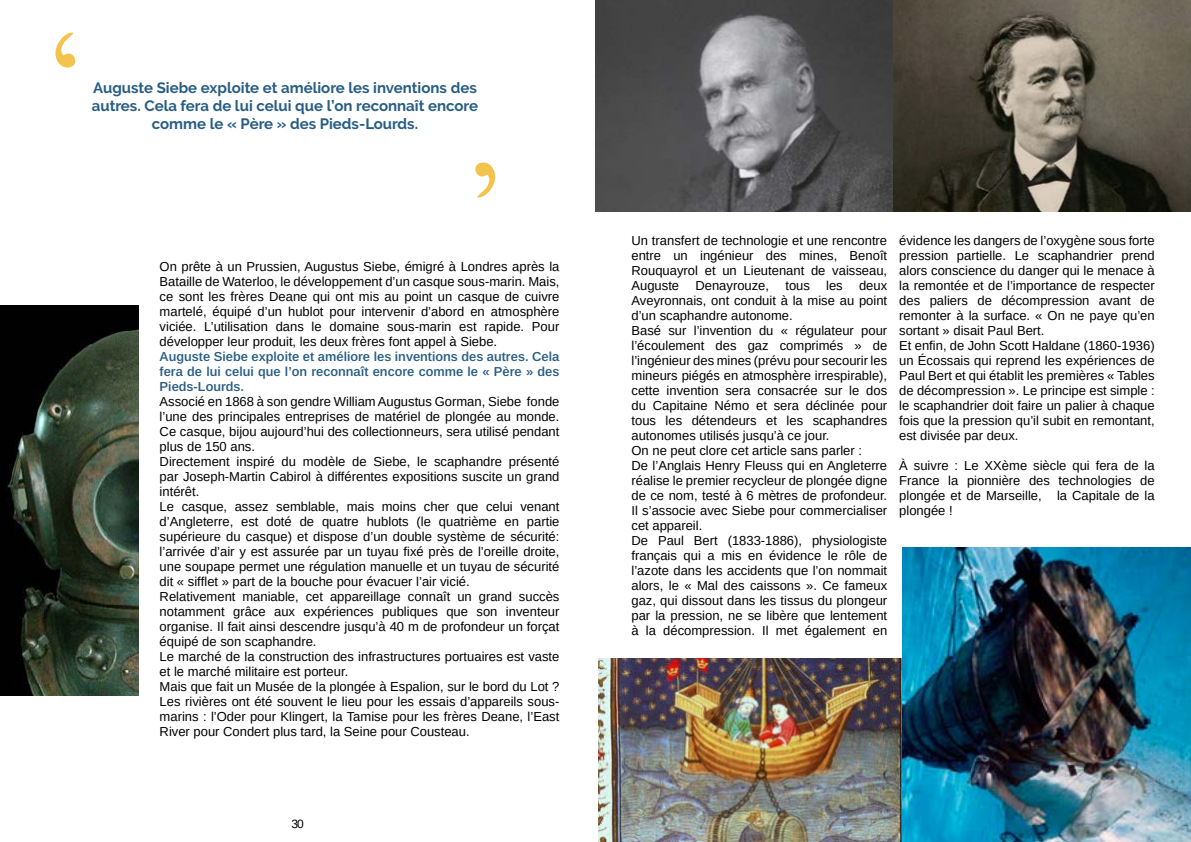
<style>
.page{position:relative;width:1191px;height:842px;background:#fff}
.page>*{position:absolute;margin:0;border:0;box-sizing:border-box;transform-origin:0 0}
.t1{font:700 15px/18px "Raleway";color:#285d83;text-align:center}
.t2{font:13px/15px "Arimo";color:#000}
.t3{font:600 13px/15px "Arimo";color:#285d83;text-align:justify}
.t4{font:12px "Arimo";color:#000}
</style>
<div class="page">
<img style="left:598px;top:659px;width:304px;height:183px">
<img style="left:595px;top:0;width:596px;height:211px">
<img style="left:0;top:305px;width:139px;height:390px">
<img style="left:902px;top:547px;width:289px;height:295px">
<p class="t1" style="left:92px;top:79px;width:387px">Auguste Siebe exploite et améliore les inventions des autres. Cela fera de lui celui que l’on reconnaît encore comme le « Père » des Pieds-Lourds.</p>
<p class="t2" style="left:160px;top:259px;width:401px;text-align:justify">On prête à un Prussien, Augustus Siebe, émigré à Londres après la Bataille de Waterloo, le développement d’un casque sous-marin. Mais, ce sont les frères Deane qui ont mis au point un casque de cuivre martelé, équipé d’un hublot pour intervenir d’abord en atmosphère viciée. L’utilisation dans le domaine sous-marin est rapide. Pour développer leur produit, les deux frères font appel à Siebe.</p>
<p class="t3" style="left:160px;top:349px;width:401px">Auguste Siebe exploite et améliore les inventions des autres. Cela fera de lui celui que l’on reconnaît encore comme le « Père » des Pieds-Lourds.</p>
<p class="t2" style="left:160px;top:394px;width:401px">Associé en 1868 à son gendre William Augustus Gorman, Siebe fonde l’une des principales entreprises de matériel de plongée au monde.<br>Ce casque, bijou aujourd’hui des collectionneurs, sera utilisé pendant plus de 150 ans.<br>Directement inspiré du modèle de Siebe, le scaphandre présenté par Joseph-Martin Cabirol à différentes expositions suscite un grand intérêt.<br>Le casque, assez semblable, mais moins cher que celui venant d’Angleterre, est doté de quatre hublots (le quatrième en partie supérieure du casque) et dispose d’un double système de sécurité: l’arrivée d’air y est assurée par un tuyau fixé près de l’oreille droite, une soupape permet une régulation manuelle et un tuyau de sécurité dit « sifflet » part de la bouche pour évacuer l’air vicié.<br>Relativement maniable, cet appareillage connaît un grand succès notamment grâce aux expériences publiques que son inventeur organise. Il fait ainsi descendre jusqu’à 40 m de profondeur un forçat équipé de son scaphandre.<br>Le marché de la construction des infrastructures portuaires est vaste et le marché militaire est porteur.<br>Mais que fait un Musée de la plongée à Espalion, sur le bord du Lot ?<br>Les rivières ont été souvent le lieu pour les essais d’appareils sous&shy;marins : l’Oder pour Klingert, la Tamise pour les frères Deane, l’East River pour Condert plus tard, la Seine pour Cousteau.</p>
<p class="t4" style="left:291px;top:816px;width:14px">30</p>
<p class="t2" style="left:631px;top:233px;width:257px">Un transfert de technologie et une rencontre entre un ingénieur des mines, Benoît Rouquayrol et un Lieutenant de vaisseau, Auguste Denayrouze, tous les deux Aveyronnais, ont conduit à la mise au point d’un scaphandre autonome.<br>Basé sur l’invention du « régulateur pour l’écoulement des gaz comprimés » de l’ingénieur des mines (prévu pour secourir les mineurs piégés en atmosphère irrespirable), cette invention sera consacrée sur le dos du Capitaine Némo et sera déclinée pour tous les détendeurs et les scaphandres autonomes utilisés jusqu’à ce jour.<br>On ne peut clore cet article sans parler :<br>De l’Anglais Henry Fleuss qui en Angleterre réalise le premier recycleur de plongée digne de ce nom, testé à 6 mètres de profondeur.<br>Il s’associe avec Siebe pour commercialiser cet appareil.<br>De Paul Bert (1833-1886), physiologiste français qui a mis en évidence le rôle de l’azote dans les accidents que l’on nommait alors, le « Mal des caissons ». Ce fameux gaz, qui dissout dans les tissus du plongeur par la pression, ne se libère que lentement à la décompression. Il met également en</p>
<p class="t2" style="left:899px;top:233px;width:257px">évidence les dangers de l’oxygène sous forte pression partielle. Le scaphandrier prend alors conscience du danger qui le menace à la remontée et de l’importance de respecter des paliers de décompression avant de remonter à la surface. « On ne paye qu’en sortant » disait Paul Bert.<br>Et enfin, de John Scott Haldane (1860-1936) un Écossais qui reprend les expériences de Paul Bert et qui établit les premières « Tables de décompression ». Le principe est simple : le scaphandrier doit faire un palier à chaque fois que la pression qu’il subit en remontant, est divisée par deux.</p>
<p class="t2" style="left:899px;top:458px;width:257px;text-align:justify">À suivre : Le XXème siècle qui fera de la France la pionnière des technologies de plongée et de Marseille, la Capitale de la plongée !</p>
</div>
